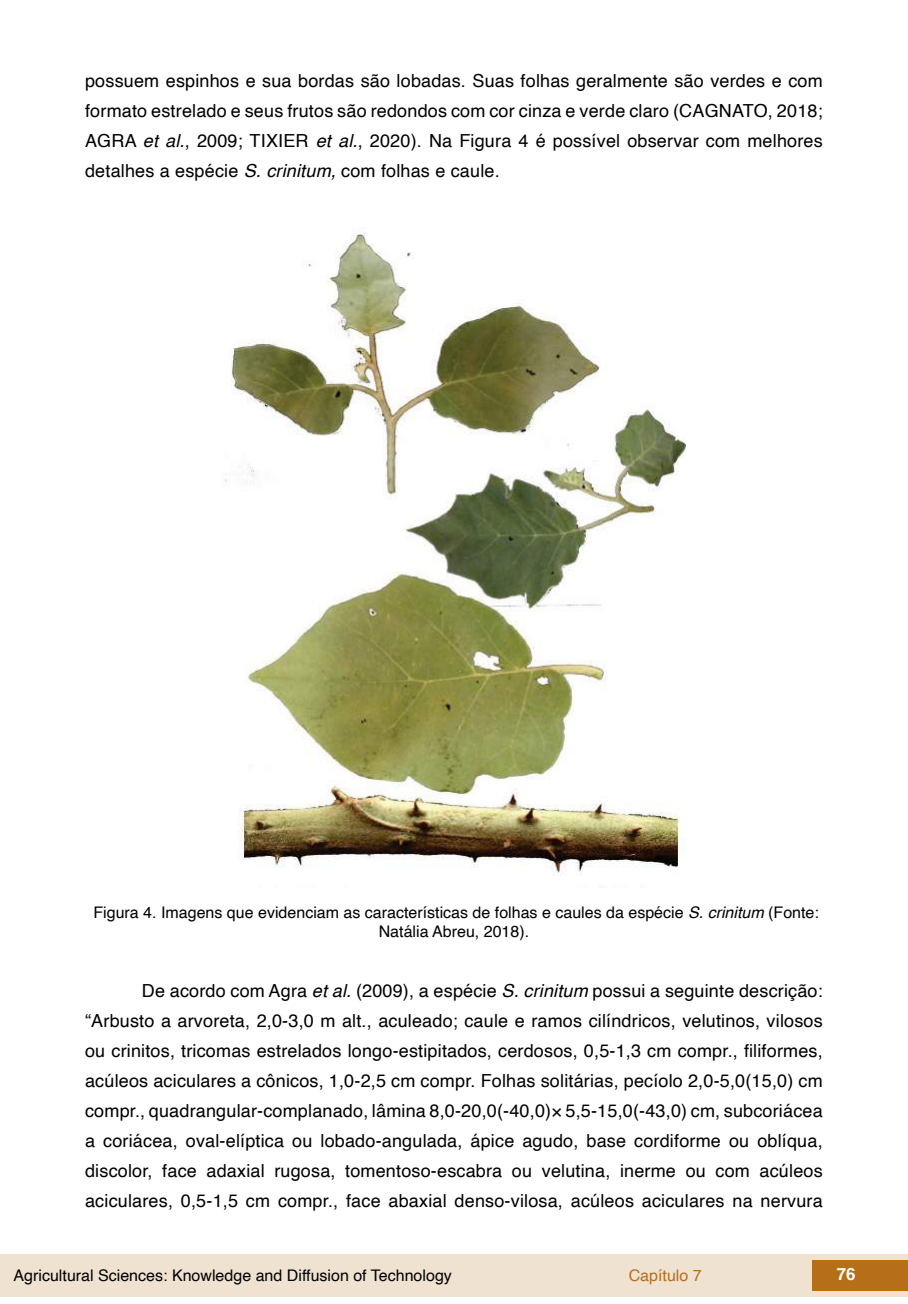
<style>
.page{position:relative;width:908px;height:1304px;background:#fff}
.page>*{position:absolute;margin:0;border:0;box-sizing:border-box;transform-origin:0 0}
.t1{font:18px/30px "Helvetica";letter-spacing:.01em;color:#000;text-align:justify}
.t2{font:700 16.8px "Helvetica";color:#fff}
.t3{font:16px/19.2px "Helvetica";color:#000;text-align:center}
.t4{font:16px "Helvetica";color:#b66e19}
.s1{font-style:italic}
</style>
<div class="page">
<div style="left:0;top:1254px;width:906px;height:43px;background:#f0e2d1"></div>
<div style="left:812px;top:1261px;width:95px;height:30px;background:#b66e19"></div>
<img style="left:225px;top:233px;width:460px;height:643px">
<p class="t1" style="left:85px;top:66px;width:738px">possuem espinhos e sua bordas são lobadas. Suas folhas geralmente são verdes e com formato estrelado e seus frutos são redondos com cor cinza e verde claro (CAGNATO, 2018; AGRA <span class="s1">et al.</span>, 2009; TIXIER <span class="s1">et al.</span>, 2020). Na Figura 4 é possível observar com melhores detalhes a espécie <span class="s1">S. crinitum,</span> com folhas e caule.</p>
<p class="t3" style="left:93px;top:903px;width:726px">Figura 4. Imagens que evidenciam as características de folhas e caules da espécie <span class="s1">S. crinitum</span> (Fonte:<br>Natália Abreu, 2018).</p>
<p class="t1" style="left:85px;top:976px;width:738px;text-indent:57px">De acordo com Agra <span class="s1">et al.</span> (2009), a espécie <span class="s1">S. crinitum</span> possui a seguinte descrição: “Arbusto a arvoreta, 2,0-3,0 m alt., aculeado; caule e ramos cilíndricos, velutinos, vilosos ou crinitos, tricomas estrelados longo-estipitados, cerdosos, 0,5-1,3 cm compr., filiformes, acúleos aciculares a cônicos, 1,0-2,5 cm compr. Folhas solitárias, pecíolo 2,0-5,0(15,0) cm compr., quadrangular-complanado, lâmina 8,0-20,0(-40,0)× 5,5-15,0(-43,0) cm, subcoriácea a coriácea, oval-elíptica ou lobado-angulada, ápice agudo, base cordiforme ou oblíqua, discolor, face adaxial rugosa, tomentoso-escabra ou velutina, inerme ou com acúleos aciculares, 0,5-1,5 cm compr., face abaxial denso-vilosa, acúleos aciculares na nervura</p>
<p class="t3" style="left:14px;top:1266px;width:439px">Agricultural Sciences: Knowledge and Diffusion of Technology</p>
<p class="t4" style="left:628px;top:1263px;width:74px">Capítulo 7</p>
<p class="t2" style="left:836px;top:1264px;width:20px">76</p>
</div>
